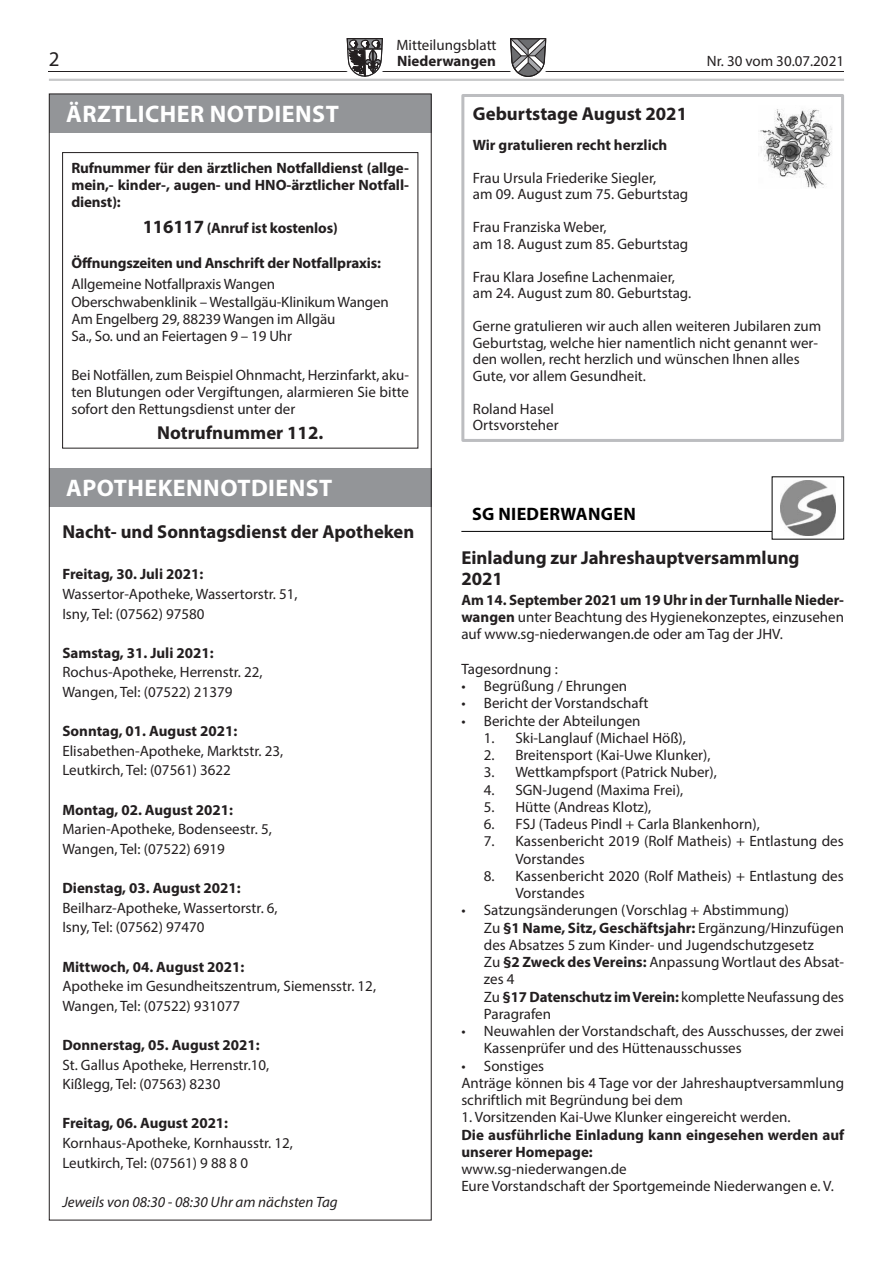
<style>
.page{position:relative;width:893px;height:1263px;background:#fff}
.page>*{position:absolute;margin:0;border:0;box-sizing:border-box;transform-origin:0 0}
.t1{font:700 24px "Myriad Pro";letter-spacing:.02em;color:#fff}
.t2{font:21px "Myriad Pro";color:#231f20}
.t3{font:700 18.75px/21px "Myriad Pro";color:#231f20}
.t4{font:700 18px "Myriad Pro";letter-spacing:.02em;color:#000}
.t5{font:15px/17.2px "Myriad Pro";color:#231f20}
.t6{font:700 15px/17.2px "Myriad Pro";color:#231f20}
.t7{font:italic 15px "Myriad Pro";color:#231f20}
.s1{font-size:18.75px}
.s2{font-weight:700}
</style>
<div class="page">
<hr style="left:49px;top:71px;width:795px;height:1px;background:#231f20">
<svg style="left:347px;top:38px;width:36px;height:39px"></svg>
<svg style="left:510px;top:38px;width:36px;height:39px"></svg>
<hr style="left:49px;top:79px;width:795px;height:2px;background:#c7c8ca">
<img style="left:758px;top:109px;width:74px;height:80px">
<div style="left:461px;top:94px;width:383px;height:348px;border:3px solid #bcbdc0"></div>
<hr style="left:461px;top:531px;width:382px;height:1px;background:#000">
<div style="left:772px;top:477px;width:72px;height:62px;background:#fff"></div>
<img style="left:780px;top:480px;width:56px;height:56px">
<div style="left:49px;top:94px;width:383px;height:39px;background:#939598"></div>
<div style="left:62px;top:152px;width:356px;height:296px;border:1px solid #231f20"></div>
<div style="left:49px;top:468px;width:383px;height:38px;background:#939598"></div>
<p class="t5" style="left:396px;top:36px;width:102px">Mitteilungsblatt</p>
<h2 class="t2" style="left:49px;top:46px;width:12px">2</h2>
<p class="t6" style="left:397px;top:52px;width:100px">Niederwangen</p>
<p class="t5" style="left:707px;top:52px;width:139px">Nr. 30 vom 30.07.2021</p>
<p class="t3" style="left:473px;top:102px;width:216px">Geburtstage August 2021</p>
<p class="t6" style="left:473px;top:136px;width:196px">Wir gratulieren recht herzlich</p>
<p class="t5" style="left:473px;top:169px;width:217px;line-height:16.5px">Frau Ursula Friederike Siegler,<br>am 09. August zum 75. Geburtstag</p>
<p class="t5" style="left:473px;top:219px;width:217px;line-height:16.5px">Frau Franziska Weber,<br>am 18. August zum 85. Geburtstag</p>
<p class="t5" style="left:473px;top:268px;width:220px;line-height:16.5px">Frau Klara Josefine Lachenmaier, am 24. August zum 80. Geburtstag.</p>
<p class="t5" style="left:473px;top:318px;width:350px;line-height:16.5px">Gerne gratulieren wir auch allen weiteren Jubilaren zum Geburtstag, welche hier namentlich nicht genannt wer&shy;den wollen, recht herzlich und wünschen Ihnen alles Gute, vor allem Gesundheit.</p>
<p class="t5" style="left:473px;top:400px;width:87px;line-height:16.5px">Roland Hasel<br>Ortsvorsteher</p>
<h1 class="t1" style="left:66px;top:99px;width:274px">ÄRZTLICHER NOTDIENST</h1>
<p class="t6" style="left:71px;top:159px;width:339px;text-align:justify">Rufnummer für den ärztlichen Notfalldienst (allge&shy;mein,- kinder-, augen- und HNO-ärztlicher Notfall&shy;dienst):</p>
<p class="t6" style="left:143px;top:219px;width:197px"><span class="s1">116117</span> (Anruf ist kostenlos)</p>
<p class="t6" style="left:71px;top:254px;width:311px">Öffnungszeiten und Anschrift der Notfallpraxis:</p>
<p class="t5" style="left:71px;top:276px;width:319px">Allgemeine Notfallpraxis Wangen Oberschwabenklinik – Westallgäu-Klinikum Wangen Am Engelberg 29, 88239 Wangen im Allgäu<br>Sa., So. und an Feiertagen 9 – 19 Uhr</p>
<p class="t5" style="left:71px;top:366px;width:339px;text-align:justify">Bei Notfällen, zum Beispiel Ohnmacht, Herzinfarkt, aku&shy;ten Blutungen oder Vergiftungen, alarmieren Sie bitte sofort den Rettungsdienst unter der</p>
<p class="t3" style="left:157px;top:422px;width:168px">Notrufnummer 112.</p>
<h1 class="t1" style="left:66px;top:472px;width:268px">APOTHEKENNOTDIENST</h1>
<p class="t3" style="left:62px;top:521px;width:353px">Nacht- und Sonntagsdienst der Apotheken</p>
<p class="t6" style="left:62px;top:565px;width:143px">Freitag, 30. Juli 2021:</p>
<p class="t5" style="left:62px;top:584px;width:237px;line-height:19.6px">Wassertor-Apotheke, Wassertorstr. 51,<br>Isny, Tel: (07562) 97580</p>
<p class="t6" style="left:62px;top:644px;width:153px">Samstag, 31. Juli 2021:</p>
<p class="t5" style="left:62px;top:662px;width:202px;line-height:19.6px">Rochus-Apotheke, Herrenstr. 22,<br>Wangen, Tel: (07522) 21379</p>
<p class="t6" style="left:62px;top:722px;width:176px">Sonntag, 01. August 2021:</p>
<p class="t5" style="left:62px;top:741px;width:222px;line-height:19.6px">Elisabethen-Apotheke, Marktstr. 23,<br>Leutkirch, Tel: (07561) 3622</p>
<p class="t6" style="left:62px;top:800px;width:172px">Montag, 02. August 2021:</p>
<p class="t5" style="left:62px;top:819px;width:211px;line-height:19.6px">Marien-Apotheke, Bodenseestr. 5,<br>Wangen, Tel: (07522) 6919</p>
<p class="t6" style="left:62px;top:879px;width:180px">Dienstag, 03. August 2021:</p>
<p class="t5" style="left:62px;top:898px;width:217px;line-height:19.6px">Beilharz-Apotheke, Wassertorstr. 6,<br>Isny, Tel: (07562) 97470</p>
<p class="t6" style="left:62px;top:957px;width:184px">Mittwoch, 04. August 2021:</p>
<p class="t5" style="left:62px;top:976px;width:315px;line-height:19.6px">Apotheke im Gesundheitszentrum, Siemensstr. 12,<br>Wangen, Tel: (07522) 931077</p>
<p class="t6" style="left:62px;top:1036px;width:199px">Donnerstag, 05. August 2021:</p>
<p class="t5" style="left:62px;top:1054px;width:208px;line-height:19.6px">St. Gallus Apotheke, Herrenstr.10,<br>Kißlegg, Tel: (07563) 8230</p>
<p class="t6" style="left:62px;top:1114px;width:167px">Freitag, 06. August 2021:</p>
<p class="t5" style="left:62px;top:1133px;width:232px;line-height:19.6px">Kornhaus-Apotheke, Kornhausstr. 12,<br>Leutkirch, Tel: (07561) 9 88 8 0</p>
<p class="t7" style="left:62px;top:1192px;width:277px">Jeweils von 08:30 - 08:30 Uhr am nächsten Tag</p>
<p class="t4" style="left:472px;top:503px;width:165px">SG NIEDERWANGEN</p>
<p class="t3" style="left:461px;top:547px;width:340px">Einladung zur Jahreshauptversammlung<br>2021</p>
<p class="t5" style="left:461px;top:591px;width:384px;text-align:justify"><span class="s2">Am 14. September 2021 um 19 Uhr in der Turnhalle Nieder&shy;wangen</span> unter Beachtung des Hygienekonzeptes, einzusehen auf www.sg-niederwangen.de oder am Tag der JHV.</p>
<p class="t5" style="left:461px;top:660px;width:98px">Tagesordnung :</p>
<p class="t5" style="left:461px;top:677px;width:167px">• Begrüßung / Ehrungen</p>
<p class="t5" style="left:461px;top:694px;width:188px">• Bericht der Vorstandschaft</p>
<p class="t5" style="left:461px;top:712px;width:181px">• Berichte der Abteilungen</p>
<p class="t5" style="left:484px;top:729px;width:204px">1. Ski-Langlauf (Michael Höß),</p>
<p class="t5" style="left:484px;top:746px;width:228px">2. Breitensport (Kai-Uwe Klunker),</p>
<p class="t5" style="left:484px;top:763px;width:234px">3. Wettkampfsport (Patrick Nuber),</p>
<p class="t5" style="left:484px;top:781px;width:201px">4. SGN-Jugend (Maxima Frei),</p>
<p class="t5" style="left:484px;top:798px;width:169px">5. Hütte (Andreas Klotz),</p>
<p class="t5" style="left:484px;top:815px;width:277px">6. FSJ (Tadeus Pindl + Carla Blankenhorn),</p>
<p class="t5" style="left:515px;top:832px;width:330px;text-indent:-31px">7. Kassenbericht 2019 (Rolf Matheis) + Entlastung des<br>Vorstandes</p>
<p class="t5" style="left:515px;top:867px;width:330px;text-indent:-31px">8. Kassenbericht 2020 (Rolf Matheis) + Entlastung des<br>Vorstandes</p>
<p class="t5" style="left:484px;top:901px;width:362px;text-indent:-22px">• Satzungsänderungen (Vorschlag + Abstimmung)<br>Zu <span class="s2">§1 Name, Sitz, Geschäftsjahr:</span> Ergänzung/Hinzufügen des Absatzes 5 zum Kinder- und Jugendschutzgesetz<br>Zu <span class="s2">§2 Zweck des Vereins:</span> Anpassung Wortlaut des Absat&shy;zes 4<br>Zu <span class="s2">§17 Datenschutz im Verein:</span> komplette Neufassung des Paragrafen</p>
<p class="t5" style="left:484px;top:1022px;width:362px;text-indent:-22px">• Neuwahlen der Vorstandschaft, des Ausschusses, der zwei<br>Kassenprüfer und des Hüttenausschusses</p>
<p class="t5" style="left:461px;top:1057px;width:384px">• Sonstiges<br>Anträge können bis 4 Tage vor der Jahreshauptversammlung schriftlich mit Begründung bei dem</p>
<p class="t5" style="left:461px;top:1108px;width:331px">1. Vorsitzenden Kai-Uwe Klunker eingereicht werden.</p>
<p class="t6" style="left:461px;top:1125px;width:384px">Die ausführliche Einladung kann eingesehen werden auf unserer Homepage:</p>
<p class="t5" style="left:461px;top:1160px;width:374px">www.sg-niederwangen.de<br>Eure Vorstandschaft der Sportgemeinde Niederwangen e. V.</p>
</div>
